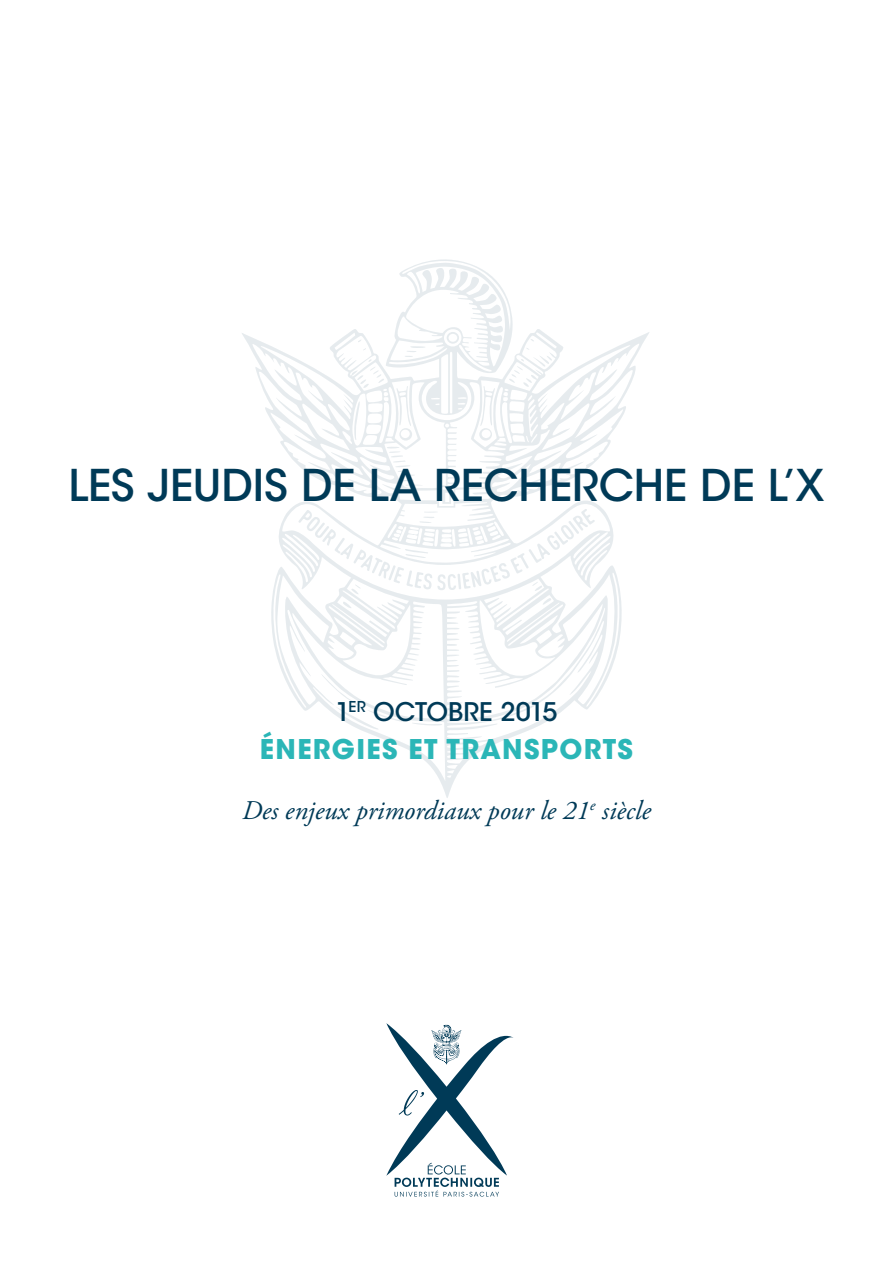
<style>
.page{position:relative;width:893px;height:1263px;background:#fff}
.page>*{position:absolute;margin:0;border:0;box-sizing:border-box;transform-origin:0 0}
.t1{font:500 43.5px "ITC Avant Garde Std";color:#003a57}
.t2{font:italic 27px "Adobe Garamond Pro";color:#003a57}
.t3{font:700 27px "ITC Avant Garde Std";letter-spacing:.05em;color:#2bb6b7}
.t4{font:500 25.5px "ITC Avant Garde Std";color:#003a57}
</style>
<div class="page">
<svg style="left:242px;top:259px;width:407px;height:539px"></svg>
<svg style="left:386px;top:1023px;width:128px;height:174px"></svg>
<h1 class="t1" style="left:68px;top:459px;width:758px">LES JEUDIS DE LA RECHERCHE DE L’X</h1>
<p class="t4" style="left:335px;top:695px;width:224px">1<sup>ER</sup> OCTOBRE 2015</p>
<p class="t3" style="left:260px;top:731px;width:375px">ÉNERGIES ET TRANSPORTS</p>
<p class="t2" style="left:242px;top:794px;width:410px">Des enjeux primordiaux pour le 21<sup>e</sup> siècle</p>
</div>
